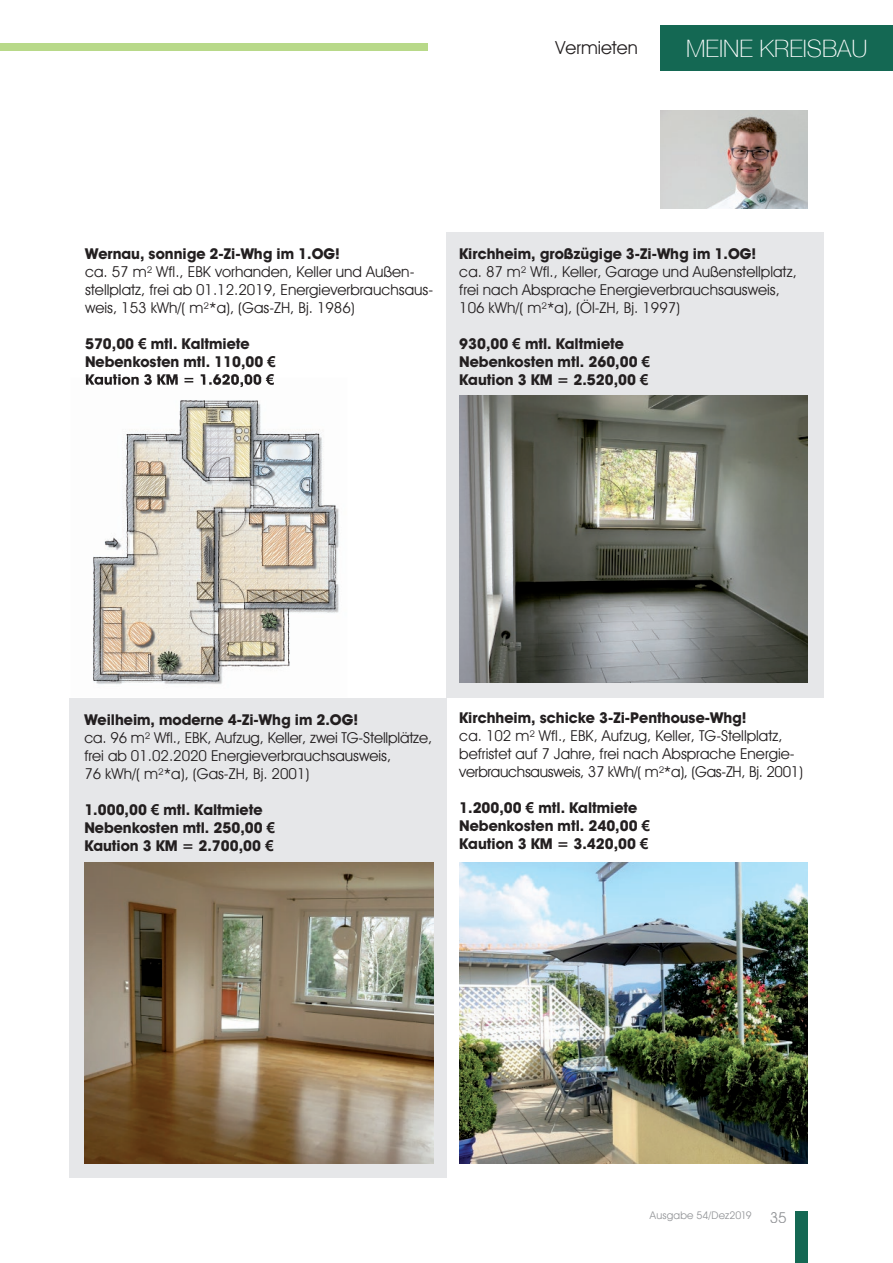
<style>
.page{position:relative;width:893px;height:1263px;background:#fff}
.page>*{position:absolute;margin:0;border:0;box-sizing:border-box;transform-origin:0 0}
.t1{font:100 24px "Helve Nue";color:#fff}
.t2{font:18px "Avant Guard Regular SWFTE";color:#231f20}
.t3{font:15px/18px "Avant Guard Regular SWFTE";color:#231f20}
.t4{font:15px/18px "Avant Guard Bold SWFTE";color:#231f20}
.t5{font:10.5px "Avant Guard Regular SWFTE";letter-spacing:.015em;color:#939598}
.s1{font-family:"Arial";font-weight:700}
.s2{font-size:15px}
</style>
<div class="page">
<div style="left:446px;top:233px;width:378px;height:465px;background:#e6e7e9"></div>
<div style="left:69px;top:698px;width:377px;height:480px;background:#e6e7e9"></div>
<img style="left:85px;top:378px;width:254px;height:306px">
<img style="left:86px;top:378px;width:176px;height:9px">
<svg style="left:266px;top:378px;width:8px;height:7px"></svg>
<img style="left:459px;top:395px;width:349px;height:287px">
<img style="left:84px;top:862px;width:349px;height:301px">
<img style="left:459px;top:862px;width:349px;height:301px">
<img style="left:661px;top:111px;width:147px;height:97px">
<div style="left:0;top:44px;width:427px;height:7px;background:#b8d989"></div>
<div style="left:661px;top:26px;width:232px;height:45px;background:#146853"></div>
<div style="left:796px;top:1212px;width:12px;height:51px;background:#146853"></div>
<p class="t2" style="left:556px;top:37px;width:84px">Vermieten</p>
<h1 class="t1" style="left:686px;top:33px;width:183px">MEINE KREISBAU</h1>
<p class="t4" style="left:85px;top:244px;width:256px">Wernau, sonnige 2-Zi-Whg im 1.OG!</p>
<p class="t3" style="left:85px;top:262px;width:350px">ca. 57 m² Wfl., EBK vorhanden, Keller und Außen&shy;stellplatz, frei ab 01.12.2019, Energieverbrauchsaus&shy;weis, 153 kWh/( m²*a), (Gas-ZH, Bj. 1986)</p>
<p class="t4" style="left:85px;top:334px;width:192px">570,00 <span class="s1">€</span> mtl. Kaltmiete<br>Nebenkosten mtl. 110,00 <span class="s1">€<br></span>Kaution 3 KM = 1.620,00 <span class="s1">€</span></p>
<p class="t4" style="left:459px;top:244px;width:298px">Kirchheim, großzügige 3-Zi-Whg im 1.OG!</p>
<p class="t3" style="left:459px;top:262px;width:339px">ca. 87 m² Wfl., Keller, Garage und Außenstellplatz, frei nach Absprache Energieverbrauchsausweis,<br>106 kWh/( m²*a), (Öl-ZH, Bj. 1997)</p>
<p class="t4" style="left:459px;top:334px;width:192px">930,00 <span class="s1">€</span> mtl. Kaltmiete<br>Nebenkosten mtl. 260,00 <span class="s1">€<br></span>Kaution 3 KM = 2.520,00 <span class="s1">€</span></p>
<p class="t4" style="left:84px;top:711px;width:275px">Weilheim, moderne 4-Zi-Whg im 2.OG!</p>
<p class="t3" style="left:84px;top:729px;width:349px">ca. 96 m² Wfl., EBK, Aufzug, Keller, zwei TG-Stellplätze, frei ab 01.02.2020 Energieverbrauchsausweis,<br>76 kWh/( m²*a), (Gas-ZH, Bj. 2001)</p>
<p class="t4" style="left:84px;top:801px;width:192px">1.000,00 <span class="s1">€</span> mtl. Kaltmiete<br>Nebenkosten mtl. 250,00 <span class="s1">€<br></span>Kaution 3 KM = 2.700,00 <span class="s1">€</span></p>
<p class="t4" style="left:459px;top:708px;width:289px">Kirchheim, schicke 3-Zi-Penthouse-Whg!</p>
<p class="t3" style="left:459px;top:726px;width:345px">ca. 102 m² Wfl., EBK, Aufzug, Keller, TG-Stellplatz, befristet auf 7 Jahre, frei nach Absprache Energie&shy;verbrauchsausweis, 37 kWh/( m²*a), (Gas-ZH, Bj. 2001)</p>
<p class="t4" style="left:459px;top:798px;width:192px">1.200,00 <span class="s1">€</span> mtl. Kaltmiete<br>Nebenkosten mtl. 240,00 <span class="s1">€<br></span>Kaution 3 KM = 3.420,00 <span class="s1">€</span></p>
<p class="t5" style="left:650px;top:1209px;width:138px">Ausgabe 54/Dez2019 <span class="s2">35</span></p>
</div>
